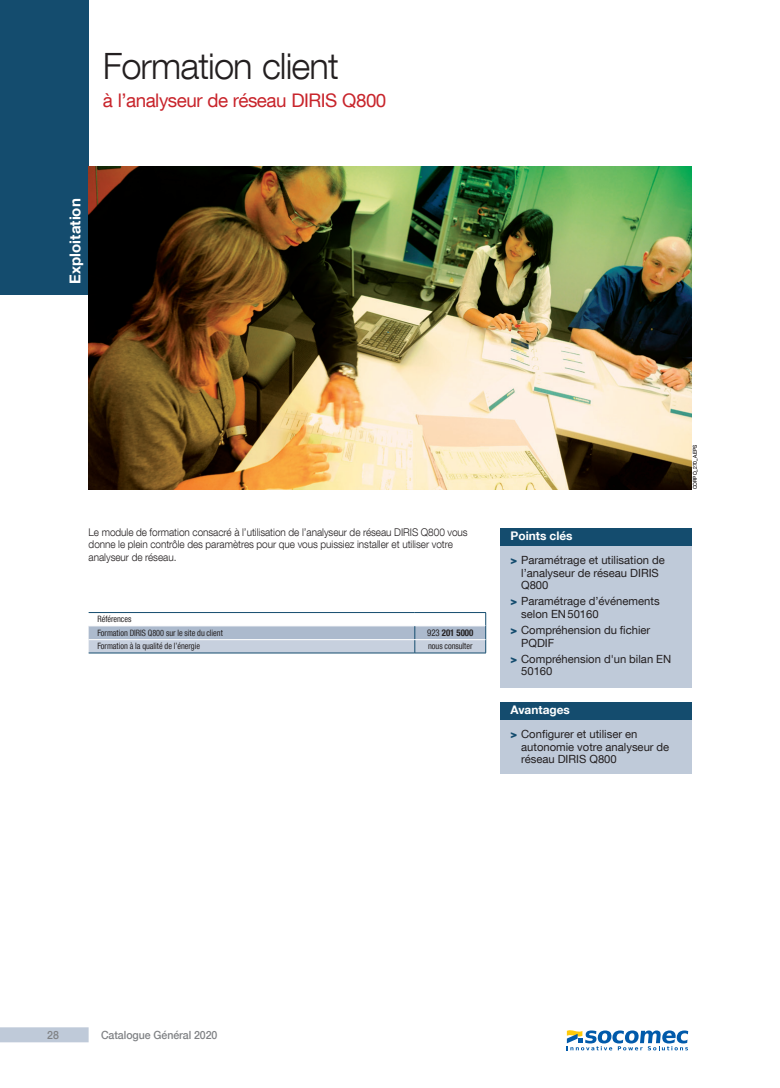
<style>
.page{position:relative;width:780px;height:1088px;background:#fff}
.page>*{position:absolute;margin:0;border:0;box-sizing:border-box;transform-origin:0 0}
.TITRE_page_1{font:300 36.25px "Helvetica Neue LT Com";letter-spacing:-.025em;color:#231f20}
.phase_puissance{font:18.75px "Helvetica Neue LT Com";letter-spacing:-.025em;color:#c8242b}
.t1{font:700 15px "Helvetica Neue LT Com";color:#fff}
.navig_titre{font:700 11.88px "Helvetica Neue LT Com";color:#fff}
.t2{font:11.25px/12.5px "Helvetica Neue LT Com";color:#231f20}
.t3{font:500 11.25px "Helvetica Neue LT Com";letter-spacing:-.005em;color:#808285;scale:.94 1}
.texte_light{font:300 10.62px/12.5px "Helvetica Neue LT Com";letter-spacing:-.005em;color:#231f20;scale:.94 1}
.Ref_produit{font:700 condensed 9.38px "Helvetica Neue LT Com";color:#231f20;scale:.94 1}
.texte_gauche_tablo_P{font:condensed 8.75px "Helvetica Neue LT Com";color:#231f20;scale:.94 1}
.texte_tablo_centre_P{font:condensed 8.75px "Helvetica Neue LT Com";color:#231f20;scale:.94 1}
.reference{font:300 5px "Helvetica Neue LT Com";color:#231f20}
.s1{font-weight:400}
.s2{font-weight:900;color:#144c6e}
</style>
<div class="page">
<div style="left:0;top:0;width:89px;height:294px;background:#144c6e"></div>
<img style="left:89px;top:167px;width:602px;height:322px">
<div style="left:500px;top:546px;width:191px;height:142px;background:#bfcad9"></div>
<div style="left:500px;top:528px;width:191px;height:18px;background:#144c6e"></div>
<div style="left:500px;top:720px;width:191px;height:54px;background:#bfcad9"></div>
<div style="left:500px;top:702px;width:191px;height:18px;background:#144c6e"></div>
<hr style="left:89px;top:653px;width:326px;height:1px;background:#144c6e">
<hr style="left:415px;top:653px;width:71px;height:1px;background:#144c6e">
<hr style="left:89px;top:612px;width:326px;height:1px;background:#144c6e">
<hr style="left:415px;top:612px;width:71px;height:1px;background:#144c6e">
<svg style="left:89px;top:613px;width:397px;height:40px"></svg>
<hr style="left:89px;top:639px;width:326px;height:1px;background:#fff">
<hr style="left:415px;top:639px;width:70px;height:1px;background:#fff">
<div style="left:0;top:1027px;width:89px;height:15px;background:#bfcad9"></div>
<svg style="left:567px;top:1030px;width:121px;height:20px"></svg>
<p class="TITRE_page_1" style="left:103px;top:44px;width:237px">Formation client</p>
<p class="phase_puissance" style="left:103px;top:89px;width:285px">à l’analyseur de réseau DIRIS Q800</p>
<h3 class="t1" style="left:66px;top:283px;width:86px;rotate:-90deg">Exploitation</h3>
<p class="texte_light" style="left:89px;top:525px;width:405px">Le module de formation consacré à l’utilisation de l’analyseur de réseau DIRIS Q800 vous donne le plein contrôle des paramètres pour que vous puissiez installer et utiliser votre analyseur de réseau.</p>
<p class="texte_gauche_tablo_P" style="left:97px;top:614px;width:38px">Références</p>
<p class="texte_gauche_tablo_P" style="left:97px;top:628px;width:135px">Formation DIRIS Q800 sur le site du client</p>
<p class="Ref_produit" style="left:427px;top:627px;width:51px"><span class="s1">923</span> 201 5000</p>
<p class="texte_gauche_tablo_P" style="left:97px;top:641px;width:111px">Formation à la qualité de l’énergie</p>
<p class="texte_tablo_centre_P" style="left:428px;top:641px;width:49px">nous consulter</p>
<p class="navig_titre" style="left:510px;top:528px;width:64px">Points clés</p>
<p class="t2" style="left:521px;top:554px;width:145px;text-indent:-11px"><span class="s2">&gt;</span> Paramétrage et utilisation de l’analyseur de réseau DIRIS<br>Q800</p>
<p class="t2" style="left:521px;top:595px;width:140px;text-indent:-11px"><span class="s2">&gt;</span> Paramétrage d’événements selon EN50160</p>
<p class="t2" style="left:521px;top:623px;width:131px;text-indent:-11px"><span class="s2">&gt;</span> Compréhension du fichier<br>PQDIF</p>
<p class="t2" style="left:521px;top:652px;width:151px;text-indent:-11px"><span class="s2">&gt;</span> Compréhension d'un bilan EN<br>50160</p>
<p class="navig_titre" style="left:510px;top:702px;width:61px">Avantages</p>
<p class="t2" style="left:521px;top:728px;width:150px;text-indent:-11px"><span class="s2">&gt;</span> Configurer et utiliser en autonomie votre analyseur de réseau DIRIS Q800</p>
<p class="reference" style="left:691px;top:489px;width:46px;rotate:-90deg">CORPO_270_A.EPS</p>
<p class="t3" style="left:47px;top:1028px;width:14px">28</p>
<p class="t3" style="left:101px;top:1028px;width:125px">Catalogue Général 2020</p>
</div>
